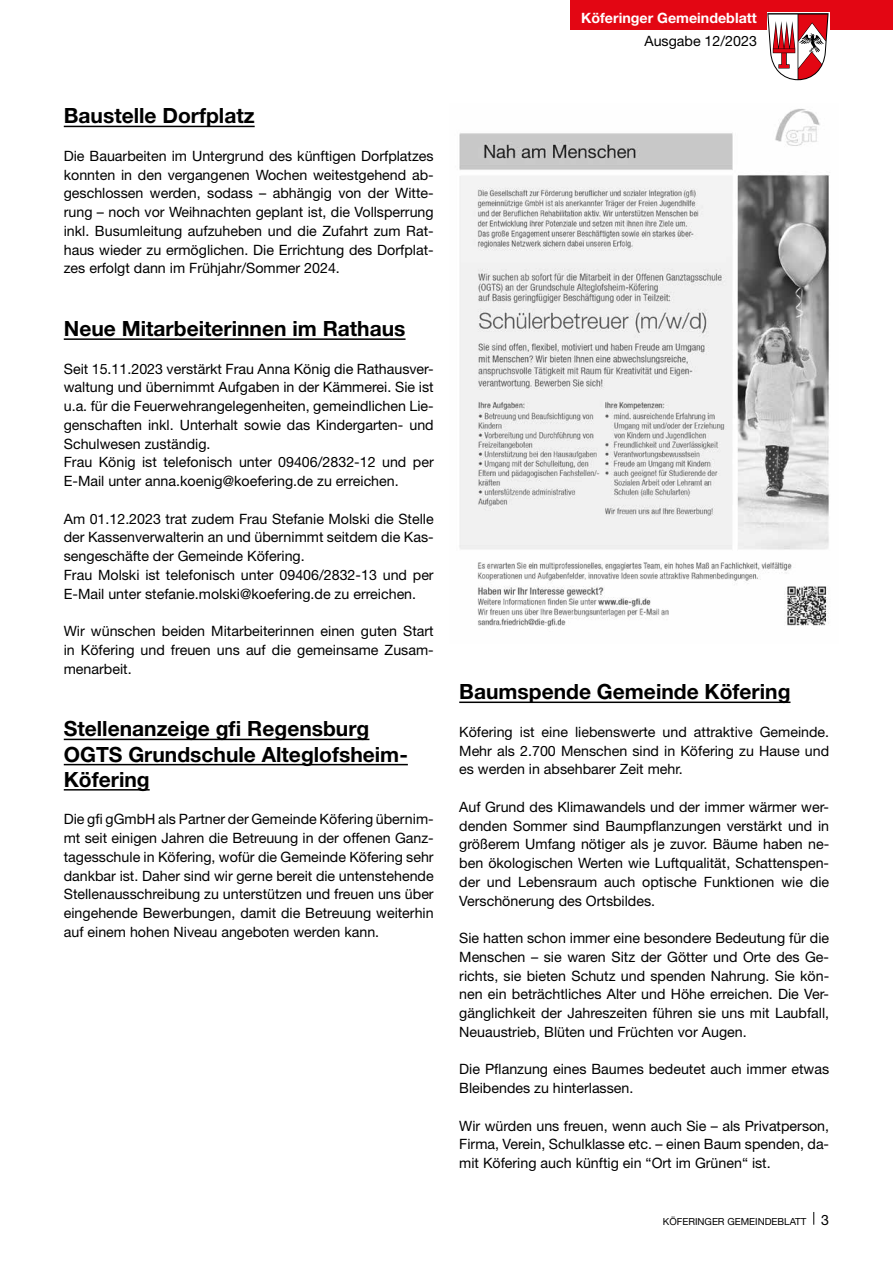
<style>
.page{position:relative;width:893px;height:1263px;background:#fff}
.page>*{position:absolute;margin:0;border:0;box-sizing:border-box;transform-origin:0 0}
.t1{font:700 21px/25.2px "Helvetica Neue LT Std";color:#000}
.t2{font:14.25px/18.8px "Helvetica Neue LT Std";color:#000;text-align:justify}
.t3{font:700 14.25px "Helvetica Neue LT Std";color:#fff}
.t4{font:9.75px "Helvetica Neue LT Std";color:#000}
.s1{font-size:14.25px}
</style>
<div class="page">
<div style="left:570px;top:0;width:323px;height:30px;background:#e30613"></div>
<svg style="left:767px;top:13px;width:62px;height:67px"></svg>
<svg style="left:813px;top:1212px;width:1px;height:13px"></svg>
<hr style="left:64px;top:126px;width:191px;height:1px;background:#000">
<hr style="left:64px;top:338px;width:342px;height:2px;background:#000">
<hr style="left:64px;top:739px;width:305px;height:1px;background:#000">
<hr style="left:64px;top:764px;width:344px;height:1px;background:#000">
<hr style="left:64px;top:789px;width:86px;height:1px;background:#000">
<img style="left:459px;top:109px;width:371px;height:518px">
<hr style="left:459px;top:701px;width:331px;height:2px;background:#000">
<h1 class="t1" style="left:64px;top:103px;width:192px">Baustelle Dorfplatz</h1>
<p class="t2" style="left:64px;top:146px;width:371px">Die Bauarbeiten im Untergrund des künftigen Dorfplatzes konnten in den vergangenen Wochen weitestgehend ab&shy;geschlossen werden, sodass – abhängig von der Witte&shy;rung – noch vor Weihnachten geplant ist, die Vollsperrung inkl. Busumleitung aufzuheben und die Zufahrt zum Rat&shy;haus wieder zu ermöglichen. Die Errichtung des Dorfplat&shy;zes erfolgt dann im Frühjahr/Sommer 2024.</p>
<h1 class="t1" style="left:64px;top:316px;width:343px">Neue Mitarbeiterinnen im Rathaus</h1>
<p class="t2" style="left:64px;top:359px;width:371px;text-align:left">Seit 15.11.2023 verstärkt Frau Anna König die Rathausver&shy;waltung und übernimmt Aufgaben in der Kämmerei. Sie ist u.a. für die Feuerwehrangelegenheiten, gemeindlichen Lie&shy;genschaften inkl. Unterhalt sowie das Kindergarten- und Schulwesen zuständig.<br>Frau König ist telefonisch unter 09406/2832-12 und per E-Mail unter anna.koenig@koefering.de zu erreichen.</p>
<p class="t2" style="left:64px;top:509px;width:371px;text-align:left">Am 01.12.2023 trat zudem Frau Stefanie Molski die Stelle der Kassenverwalterin an und übernimmt seitdem die Kas&shy;sengeschäfte der Gemeinde Köfering.<br>Frau Molski ist telefonisch unter 09406/2832-13 und per E-Mail unter stefanie.molski@koefering.de zu erreichen.</p>
<p class="t2" style="left:64px;top:622px;width:371px">Wir wünschen beiden Mitarbeiterinnen einen guten Start in Köfering und freuen uns auf die gemeinsame Zusam&shy;menarbeit.</p>
<h1 class="t1" style="left:64px;top:716px;width:346px">Stellenanzeige gfi Regensburg<br>OGTS Grundschule Alteglofsheim-<br>Köfering</h1>
<p class="t2" style="left:64px;top:810px;width:371px">Die gfi gGmbH als Partner der Gemeinde Köfering übernim&shy;mt seit einigen Jahren die Betreuung in der offenen Ganz&shy;tagesschule in Köfering, wofür die Gemeinde Köfering sehr dankbar ist. Daher sind wir gerne bereit die untenstehende Stellenausschreibung zu unterstützen und freuen uns über eingehende Bewerbungen, damit die Betreuung weiterhin auf einem hohen Niveau angeboten werden kann.</p>
<p class="t3" style="left:581px;top:9px;width:177px">Köferinger Gemeindeblatt</p>
<p class="t2" style="left:644px;top:31px;width:114px">Ausgabe 12/2023</p>
<h1 class="t1" style="left:459px;top:679px;width:333px">Baumspende Gemeinde Köfering</h1>
<p class="t2" style="left:459px;top:722px;width:371px">Köfering ist eine liebenswerte und attraktive Gemeinde.<br>Mehr als 2.700 Menschen sind in Köfering zu Hause und es werden in absehbarer Zeit mehr.</p>
<p class="t2" style="left:459px;top:797px;width:371px">Auf Grund des Klimawandels und der immer wärmer wer&shy;denden Sommer sind Baumpflanzungen verstärkt und in größerem Umfang nötiger als je zuvor. Bäume haben ne&shy;ben ökologischen Werten wie Luftqualität, Schattenspen&shy;der und Lebensraum auch optische Funktionen wie die Verschönerung des Ortsbildes.</p>
<p class="t2" style="left:459px;top:928px;width:371px">Sie hatten schon immer eine besondere Bedeutung für die Menschen – sie waren Sitz der Götter und Orte des Ge&shy;richts, sie bieten Schutz und spenden Nahrung. Sie kön&shy;nen ein beträchtliches Alter und Höhe erreichen. Die Ver&shy;gänglichkeit der Jahreszeiten führen sie uns mit Laubfall, Neuaustrieb, Blüten und Früchten vor Augen.</p>
<p class="t2" style="left:459px;top:1060px;width:371px">Die Pflanzung eines Baumes bedeutet auch immer etwas<br>Bleibendes zu hinterlassen.</p>
<p class="t2" style="left:459px;top:1116px;width:371px">Wir würden uns freuen, wenn auch Sie – als Privatperson, Firma, Verein, Schulklasse etc. – einen Baum spenden, da&shy;mit Köfering auch künftig ein “Ort im Grünen“ ist.</p>
<p class="t4" style="left:663px;top:1215px;width:168px">KÖFERINGER GEMEINDEBLATT <span class="s1">3</span></p>
</div>
